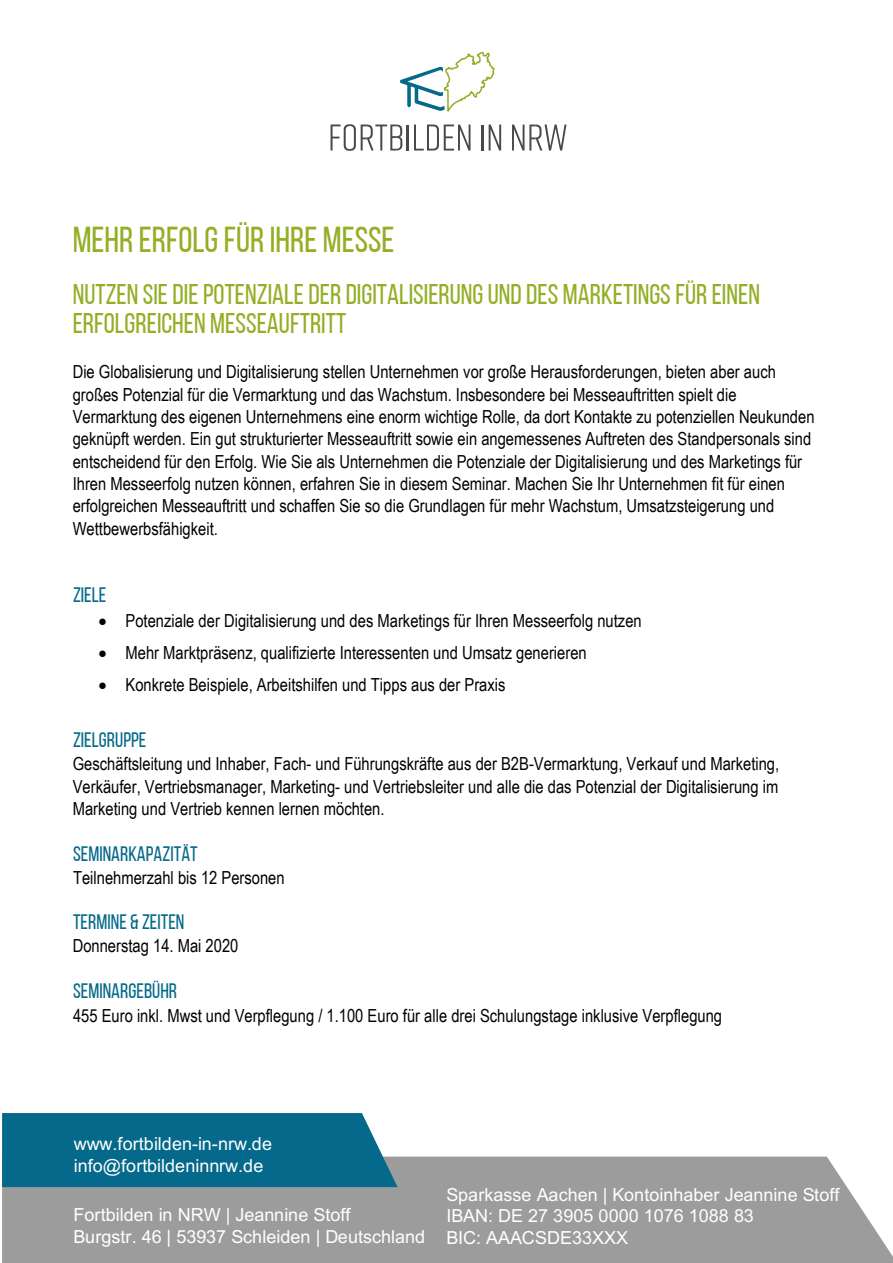
<style>
.page{position:relative;width:893px;height:1263px;background:#fff}
.page>*{position:absolute;margin:0;border:0;box-sizing:border-box;transform-origin:0 0}
.t1{font:36px "Bebas Neue";color:#94ae26}
.t2{font:28.5px/28.5px "Bebas Neue";color:#94ae26}
.t3{font:20.85px "Bebas Neue";color:#04698a}
.t4{font:18px/22.4px "Arial Narrow";color:#000}
.t5{font:18px/21.6px "Arial";letter-spacing:.005em;color:#fff}
</style>
<div class="page">
<svg style="left:331px;top:124px;width:71px;height:27px"></svg>
<hr style="left:407px;top:125px;width:2px;height:26px;background:#4a4948">
<svg style="left:414px;top:125px;width:56px;height:26px"></svg>
<hr style="left:481px;top:125px;width:3px;height:26px;background:#4a4948">
<svg style="left:489px;top:125px;width:12px;height:26px"></svg>
<svg style="left:512px;top:125px;width:54px;height:26px"></svg>
<svg style="left:400px;top:51px;width:95px;height:60px"></svg>
<svg style="left:2px;top:1156px;width:891px;height:107px;background:#a2a1a1"></svg>
<svg style="left:2px;top:1113px;width:396px;height:74px;background:#147290"></svg>
<div style="left:73px;top:1204px;width:307px;height:22px;background:#9d9c9c"></div>
<div style="left:73px;top:1226px;width:373px;height:22px;background:#9d9c9c"></div>
<div style="left:74px;top:1134px;width:214px;height:22px;background:#04698a"></div>
<div style="left:74px;top:1155px;width:205px;height:22px;background:#04698a"></div>
<img style="left:446px;top:1184px;width:438px;height:22px">
<div style="left:446px;top:1206px;width:341px;height:22px;background:#9d9c9c"></div>
<div style="left:446px;top:1227px;width:198px;height:22px;background:#9d9c9c"></div>
<h1 class="t1" style="left:73px;top:225px;width:323px">MEHR ERFOLG FÜR IHRE MESSE</h1>
<h2 class="t2" style="left:73px;top:283px;width:689px">NUTZEN SIE DIE POTENZIALE DER DIGITALISIERUNG UND DES MARKETINGS FÜR EINEN<br>ERFOLGREICHEN MESSEAUFTRITT</h2>
<p class="t4" style="left:73px;top:361px;width:743px">Die Globalisierung und Digitalisierung stellen Unternehmen vor große Herausforderungen, bieten aber auch großes Potenzial für die Vermarktung und das Wachstum. Insbesondere bei Messeauftritten spielt die Vermarktung des eigenen Unternehmens eine enorm wichtige Rolle, da dort Kontakte zu potenziellen Neukunden geknüpft werden. Ein gut strukturierter Messeauftritt sowie ein angemessenes Auftreten des Standpersonals sind entscheidend für den Erfolg. Wie Sie als Unternehmen die Potenziale der Digitalisierung und des Marketings für Ihren Messeerfolg nutzen können, erfahren Sie in diesem Seminar. Machen Sie Ihr Unternehmen fit für einen erfolgreichen Messeauftritt und schaffen Sie so die Grundlagen für mehr Wachstum, Umsatzsteigerung und Wettbewerbsfähigkeit.</p>
<p class="t3" style="left:73px;top:586px;width:35px">ZIELE</p>
<p class="t4" style="left:99px;top:609px;width:545px">• Potenziale der Digitalisierung und des Marketings für Ihren Messeerfolg nutzen</p>
<p class="t4" style="left:99px;top:641px;width:490px">• Mehr Marktpräsenz, qualifizierte Interessenten und Umsatz generieren</p>
<p class="t4" style="left:99px;top:673px;width:408px">• Konkrete Beispiele, Arbeitshilfen und Tipps aus der Praxis</p>
<p class="t3" style="left:73px;top:731px;width:75px">ZIELGRUPPE</p>
<p class="t4" style="left:73px;top:753px;width:708px;text-align:justify">Geschäftsleitung und Inhaber, Fach- und Führungskräfte aus der B2B-Vermarktung, Verkauf und Marketing, Verkäufer, Vertriebsmanager, Marketing- und Vertriebsleiter und alle die das Potenzial der Digitalisierung im Marketing und Vertrieb kennen lernen möchten.</p>
<p class="t3" style="left:73px;top:845px;width:126px">SEMINARKAPAZITÄT</p>
<p class="t4" style="left:73px;top:866px;width:213px">Teilnehmerzahl bis 12 Personen</p>
<p class="t3" style="left:73px;top:913px;width:113px">TERMINE &amp; ZEITEN</p>
<p class="t4" style="left:73px;top:934px;width:167px">Donnerstag 14. Mai 2020</p>
<p class="t3" style="left:73px;top:982px;width:106px">SEMINARGEBÜHR</p>
<p class="t4" style="left:73px;top:1004px;width:651px">455 Euro inkl. Mwst und Verpflegung / 1.100 Euro für alle drei Schulungstage inklusive Verpflegung</p>
<p class="t5" style="left:74px;top:1133px;width:200px">www.fortbilden-in-nrw.de info@fortbildeninnrw.de</p>
<p class="t5" style="left:73px;top:1204px;width:353px">Fortbilden in NRW | Jeannine Stoff<br>Burgstr. 46 | 53937 Schleiden | Deutschland</p>
<p class="t5" style="left:446px;top:1184px;width:395px">Sparkasse Aachen | Kontoinhaber Jeannine Stoff<br>IBAN: DE 27 3905 0000 1076 1088 83<br>BIC: AAACSDE33XXX</p>
</div>
